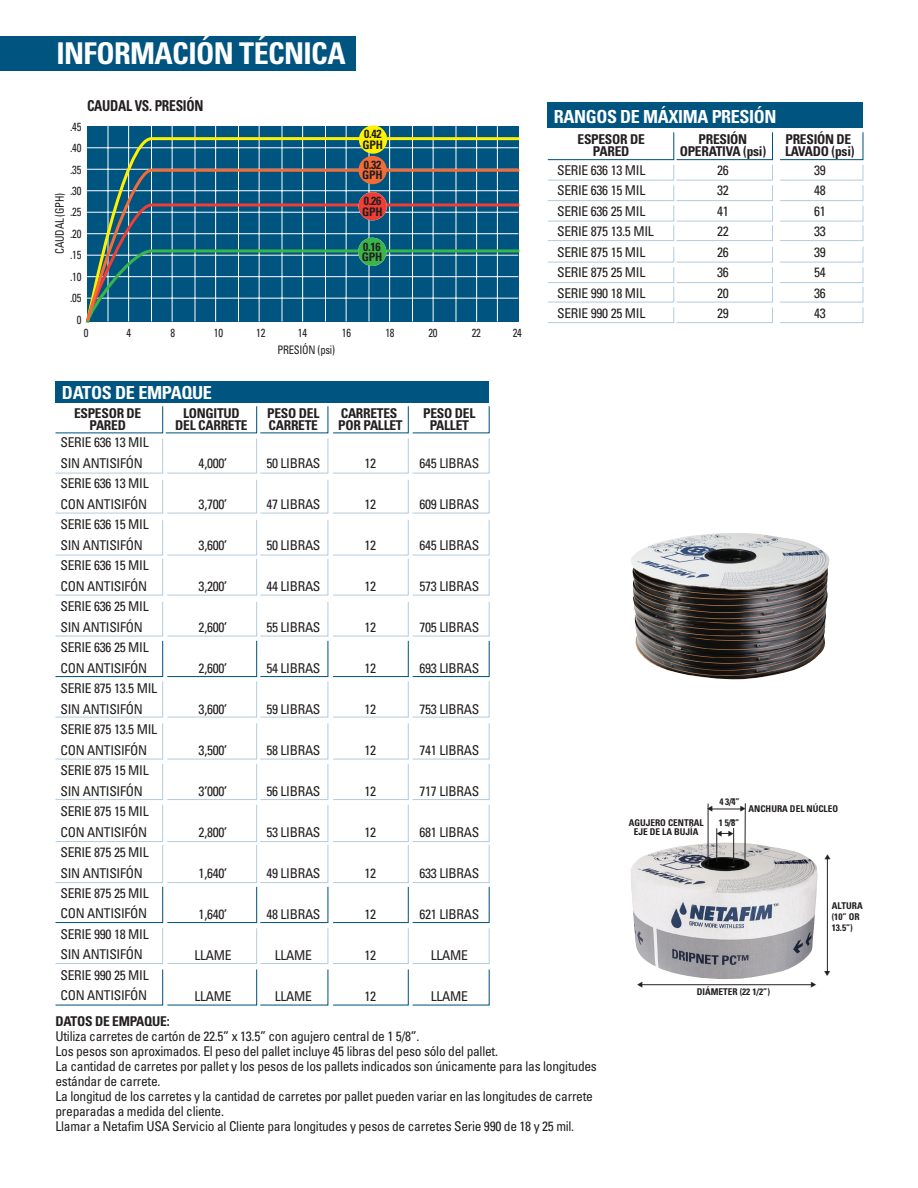
<style>
.page{position:relative;width:918px;height:1188px;background:#fff}
.page>*{position:absolute;margin:0;border:0;box-sizing:border-box;transform-origin:0 0}
.t1{font:700 condensed 30px "Univers LT Std";letter-spacing:-.02em;color:#fff}
.t2{font:700 condensed 18px "Univers LT Std";letter-spacing:-.02em;color:#fff}
.t3{font:700 condensed 15px "Univers LT Std";letter-spacing:-.02em;color:#231f20;scale:.9 1}
.t4{font:condensed 13.5px/20.5px "Univers LT Std";letter-spacing:-.02em;color:#231f20}
.t5{font:700 condensed 13.5px/12px "Univers LT Std";letter-spacing:-.02em;color:#231f20;text-align:center}
.t6{font:condensed 11.85px/21.5px "Univers LT Std";letter-spacing:-.02em;color:#231f20;text-align:center;scale:.9 1}
.t7{font:700 condensed 11.85px/10.5px "Univers LT Std";letter-spacing:-.02em;color:#231f20}
.t8{font:700 condensed 9.3px/10.8px "Univers LT Std";color:#231f20}
</style>
<div class="page">
<div style="left:0;top:36px;width:356px;height:35px;background:#005480"></div>
<div style="left:87px;top:126px;width:432px;height:196px;background:#005480"></div>
<hr style="left:128px;top:126px;width:1px;height:196px;background:#fff">
<hr style="left:172px;top:126px;width:1px;height:196px;background:#fff">
<hr style="left:215px;top:126px;width:1px;height:196px;background:#fff">
<hr style="left:259px;top:126px;width:1px;height:196px;background:#fff">
<hr style="left:302px;top:126px;width:1px;height:196px;background:#fff">
<hr style="left:346px;top:126px;width:1px;height:196px;background:#fff">
<hr style="left:389px;top:126px;width:1px;height:196px;background:#fff">
<hr style="left:433px;top:126px;width:1px;height:196px;background:#fff">
<hr style="left:476px;top:126px;width:1px;height:196px;background:#fff">
<hr style="left:108px;top:126px;width:1px;height:196px;background:#fff">
<hr style="left:151px;top:126px;width:1px;height:196px;background:#fff">
<hr style="left:195px;top:126px;width:1px;height:196px;background:#fff">
<hr style="left:238px;top:126px;width:1px;height:196px;background:#fff">
<hr style="left:282px;top:126px;width:1px;height:196px;background:#fff">
<hr style="left:325px;top:126px;width:1px;height:196px;background:#fff">
<hr style="left:412px;top:126px;width:1px;height:196px;background:#fff">
<hr style="left:456px;top:126px;width:1px;height:196px;background:#fff">
<hr style="left:497px;top:126px;width:1px;height:196px;background:#fff">
<svg style="left:87px;top:135px;width:433px;height:32px"></svg>
<div style="left:359px;top:125px;width:28px;height:29px;background:#fff101;border-radius:50%"></div>
<svg style="left:85px;top:167px;width:435px;height:156px"></svg>
<div style="left:359px;top:156px;width:28px;height:28px;background:#f26c37;border-radius:50%"></div>
<div style="left:56px;top:381px;width:433px;height:21px;background:#005480"></div>
<svg style="left:56px;top:406px;width:434px;height:600px"></svg>
<svg style="left:548px;top:132px;width:315px;height:191px"></svg>
<div style="left:548px;top:103px;width:315px;height:25px;background:#005480"></div>
<img style="left:630px;top:842px;width:188px;height:137px">
<img style="left:631px;top:533px;width:199px;height:146px">
<hr style="left:640px;top:984px;width:173px;height:1px;background:#231f20">
<hr style="left:827px;top:856px;width:1px;height:117px;background:#231f20">
<hr style="left:710px;top:809px;width:32px;height:1px;background:#231f20">
<hr style="left:708px;top:804px;width:1px;height:62px;background:#231f20">
<hr style="left:745px;top:803px;width:1px;height:62px;background:#231f20">
<hr style="left:716px;top:828px;width:1px;height:34px;background:#231f20">
<hr style="left:733px;top:828px;width:1px;height:34px;background:#231f20">
<svg style="left:717px;top:830px;width:17px;height:6px"></svg>
<svg style="left:708px;top:806px;width:5px;height:6px"></svg>
<h1 class="t1" style="left:56px;top:35px;width:291px">INFORMACIÓN TÉCNICA</h1>
<p class="t3" style="left:87px;top:96px;width:131px">CAUDAL VS. PRESIÓN</p>
<p class="t6" style="left:70px;top:116px;width:14px">.45 .40 .35 .30 .25 .20 .15 .10 .05<br>0</p>
<p class="t6" style="left:49px;top:254px;width:70px;rotate:-90deg">CAUDAL (GPH)</p>
<p class="t7" style="left:363px;top:129px;width:22px">0.42<br>GPH</p>
<p class="t7" style="left:362px;top:159px;width:22px">0.32<br>GPH</p>
<p class="t7" style="left:362px;top:196px;width:22px">0.26<br>GPH</p>
<p class="t7" style="left:362px;top:241px;width:22px">0.16<br>GPH</p>
<p class="t6" style="left:84px;top:322px;width:7px">0</p>
<p class="t6" style="left:126px;top:322px;width:7px">4</p>
<p class="t6" style="left:170px;top:322px;width:7px">8</p>
<p class="t6" style="left:214px;top:322px;width:12px">10</p>
<p class="t6" style="left:256px;top:322px;width:12px">12</p>
<p class="t6" style="left:298px;top:322px;width:12px">14</p>
<p class="t6" style="left:342px;top:322px;width:12px">16</p>
<p class="t6" style="left:385px;top:322px;width:12px">18</p>
<p class="t6" style="left:428px;top:322px;width:12px">20</p>
<p class="t6" style="left:472px;top:322px;width:12px">22</p>
<p class="t6" style="left:513px;top:322px;width:12px">24</p>
<p class="t6" style="left:277px;top:339px;width:66px">PRESIÓN (psi)</p>
<h2 class="t2" style="left:62px;top:381px;width:152px">DATOS DE EMPAQUE</h2>
<p class="t5" style="left:74px;top:407px;width:69px">ESPESOR DE<br>PARED</p>
<p class="t5" style="left:175px;top:407px;width:74px">LONGITUD<br>DEL CARRETE</p>
<p class="t5" style="left:267px;top:407px;width:54px;text-align:left">PESO DEL<br>CARRETE</p>
<p class="t5" style="left:338px;top:407px;width:66px;text-align:left">CARRETES<br>POR PALLET</p>
<p class="t5" style="left:423px;top:407px;width:54px">PESO DEL<br>PALLET</p>
<p class="t4" style="left:199px;top:453px;width:30px">4,000’</p>
<p class="t4" style="left:199px;top:494px;width:30px">3,700’</p>
<p class="t4" style="left:199px;top:535px;width:30px">3,600’</p>
<p class="t4" style="left:199px;top:576px;width:30px">3,200’</p>
<p class="t4" style="left:199px;top:617px;width:30px">2,600’</p>
<p class="t4" style="left:199px;top:658px;width:30px">2,600’</p>
<p class="t4" style="left:199px;top:699px;width:30px">3,600’</p>
<p class="t4" style="left:199px;top:740px;width:30px">3,500’</p>
<p class="t4" style="left:199px;top:780px;width:30px">3’000’</p>
<p class="t4" style="left:199px;top:821px;width:30px">2,800’</p>
<p class="t4" style="left:199px;top:862px;width:30px">1,640’</p>
<p class="t4" style="left:199px;top:903px;width:30px">1,640’</p>
<p class="t4" style="left:194px;top:944px;width:39px">LLAME</p>
<p class="t4" style="left:194px;top:985px;width:39px">LLAME</p>
<p class="t4" style="left:61px;top:432px;width:98px">SERIE 636 13 MIL<br>SIN ANTISIFÓN<br>SERIE 636 13 MIL<br>CON ANTISIFÓN<br>SERIE 636 15 MIL<br>SIN ANTISIFÓN<br>SERIE 636 15 MIL<br>CON ANTISIFÓN<br>SERIE 636 25 MIL<br>SIN ANTISIFÓN<br>SERIE 636 25 MIL<br>CON ANTISIFÓN<br>SERIE 875 13.5 MIL<br>SIN ANTISIFÓN<br>SERIE 875 13.5 MIL<br>CON ANTISIFÓN<br>SERIE 875 15 MIL<br>SIN ANTISIFÓN<br>SERIE 875 15 MIL<br>CON ANTISIFÓN<br>SERIE 875 25 MIL<br>SIN ANTISIFÓN<br>SERIE 875 25 MIL<br>CON ANTISIFÓN<br>SERIE 990 18 MIL<br>SIN ANTISIFÓN<br>SERIE 990 25 MIL<br>CON ANTISIFÓN</p>
<p class="t4" style="left:266px;top:453px;width:56px">50 LIBRAS</p>
<p class="t4" style="left:266px;top:494px;width:56px">47 LIBRAS</p>
<p class="t4" style="left:266px;top:535px;width:56px">50 LIBRAS</p>
<p class="t4" style="left:266px;top:576px;width:56px">44 LIBRAS</p>
<p class="t4" style="left:266px;top:617px;width:56px">55 LIBRAS</p>
<p class="t4" style="left:266px;top:658px;width:56px">54 LIBRAS</p>
<p class="t4" style="left:266px;top:699px;width:56px">59 LIBRAS</p>
<p class="t4" style="left:266px;top:740px;width:56px">58 LIBRAS</p>
<p class="t4" style="left:266px;top:781px;width:56px">56 LIBRAS</p>
<p class="t4" style="left:266px;top:821px;width:56px">53 LIBRAS</p>
<p class="t4" style="left:266px;top:862px;width:56px">49 LIBRAS</p>
<p class="t4" style="left:266px;top:903px;width:56px">48 LIBRAS</p>
<p class="t4" style="left:275px;top:944px;width:39px">LLAME</p>
<p class="t4" style="left:275px;top:985px;width:39px">LLAME</p>
<p class="t4" style="left:420px;top:453px;width:61px">645 LIBRAS</p>
<p class="t4" style="left:420px;top:494px;width:61px">609 LIBRAS</p>
<p class="t4" style="left:420px;top:535px;width:61px">645 LIBRAS</p>
<p class="t4" style="left:420px;top:576px;width:61px">573 LIBRAS</p>
<p class="t4" style="left:420px;top:617px;width:61px">705 LIBRAS</p>
<p class="t4" style="left:420px;top:658px;width:61px">693 LIBRAS</p>
<p class="t4" style="left:420px;top:699px;width:61px">753 LIBRAS</p>
<p class="t4" style="left:420px;top:740px;width:61px">741 LIBRAS</p>
<p class="t4" style="left:420px;top:781px;width:61px">717 LIBRAS</p>
<p class="t4" style="left:420px;top:821px;width:61px">681 LIBRAS</p>
<p class="t4" style="left:420px;top:862px;width:61px">633 LIBRAS</p>
<p class="t4" style="left:420px;top:903px;width:61px">621 LIBRAS</p>
<p class="t4" style="left:431px;top:944px;width:39px">LLAME</p>
<p class="t4" style="left:431px;top:985px;width:39px">LLAME</p>
<p class="t4" style="left:365px;top:453px;width:13px">12</p>
<p class="t4" style="left:365px;top:494px;width:13px">12</p>
<p class="t4" style="left:365px;top:535px;width:13px">12</p>
<p class="t4" style="left:365px;top:576px;width:13px">12</p>
<p class="t4" style="left:365px;top:617px;width:13px">12</p>
<p class="t4" style="left:365px;top:658px;width:13px">12</p>
<p class="t4" style="left:365px;top:699px;width:13px">12</p>
<p class="t4" style="left:365px;top:740px;width:13px">12</p>
<p class="t4" style="left:365px;top:780px;width:13px">12</p>
<p class="t4" style="left:365px;top:821px;width:13px">12</p>
<p class="t4" style="left:365px;top:862px;width:13px">12</p>
<p class="t4" style="left:365px;top:903px;width:13px">12</p>
<p class="t4" style="left:365px;top:944px;width:13px">12</p>
<p class="t4" style="left:365px;top:985px;width:13px">12</p>
<h2 class="t2" style="left:554px;top:106px;width:224px">RANGOS DE MÁXIMA PRESIÓN</h2>
<p class="t5" style="left:578px;top:133px;width:69px">ESPESOR DE<br>PARED</p>
<p class="t4" style="left:557px;top:160px;width:98px">SERIE 636 13 MIL<br>SERIE 636 15 MIL<br>SERIE 636 25 MIL<br>SERIE 875 13.5 MIL<br>SERIE 875 15 MIL<br>SERIE 875 25 MIL<br>SERIE 990 18 MIL<br>SERIE 990 25 MIL</p>
<p class="t5" style="left:680px;top:133px;width:88px">PRESIÓN<br>OPERATIVA (psi)</p>
<p class="t4" style="left:717px;top:160px;width:13px;text-align:justify">26<br>32<br>41<br>22<br>26<br>36<br>20<br>29</p>
<p class="t5" style="left:785px;top:133px;width:71px;text-align:left">PRESIÓN DE<br>LAVADO (psi)</p>
<p class="t4" style="left:814px;top:160px;width:13px;text-align:justify">39<br>48<br>61<br>33<br>39<br>54<br>36<br>43</p>
<p class="t8" style="left:719px;top:796px;width:22px">4 3/4””</p>
<p class="t8" style="left:629px;top:817px;width:77px">AGUJERO CENTRAL</p>
<p class="t8" style="left:719px;top:817px;width:22px">1 5/8””</p>
<p class="t8" style="left:634px;top:827px;width:66px">EJE DE LA BUJÍA</p>
<p class="t8" style="left:749px;top:803px;width:91px">ANCHURA DEL NÚCLEO</p>
<p class="t8" style="left:832px;top:901px;width:33px">ALTURA (10” OR<br>13.5”)</p>
<p class="t8" style="left:697px;top:986px;width:75px">DIÁMETER (22 1/2”)</p>
<p class="t5" style="left:56px;top:1015px;width:116px">DATOS DE EMPAQUE:</p>
<p class="t4" style="left:56px;top:1028px;width:543px;line-height:15px">Utiliza carretes de cartón de 22.5” x 13.5” con agujero central de 1 5/8”.<br>Los pesos son aproximados. El peso del pallet incluye 45 libras del peso sólo del pallet.<br>La cantidad de carretes por pallet y los pesos de los pallets indicados son únicamente para las longitudes estándar de carrete.<br>La longitud de los carretes y la cantidad de carretes por pallet pueden variar en las longitudes de carrete preparadas a medida del cliente.<br>Llamar a Netafim USA Servicio al Cliente para longitudes y pesos de carretes Serie 990 de 18 y 25 mil.</p>
</div>
